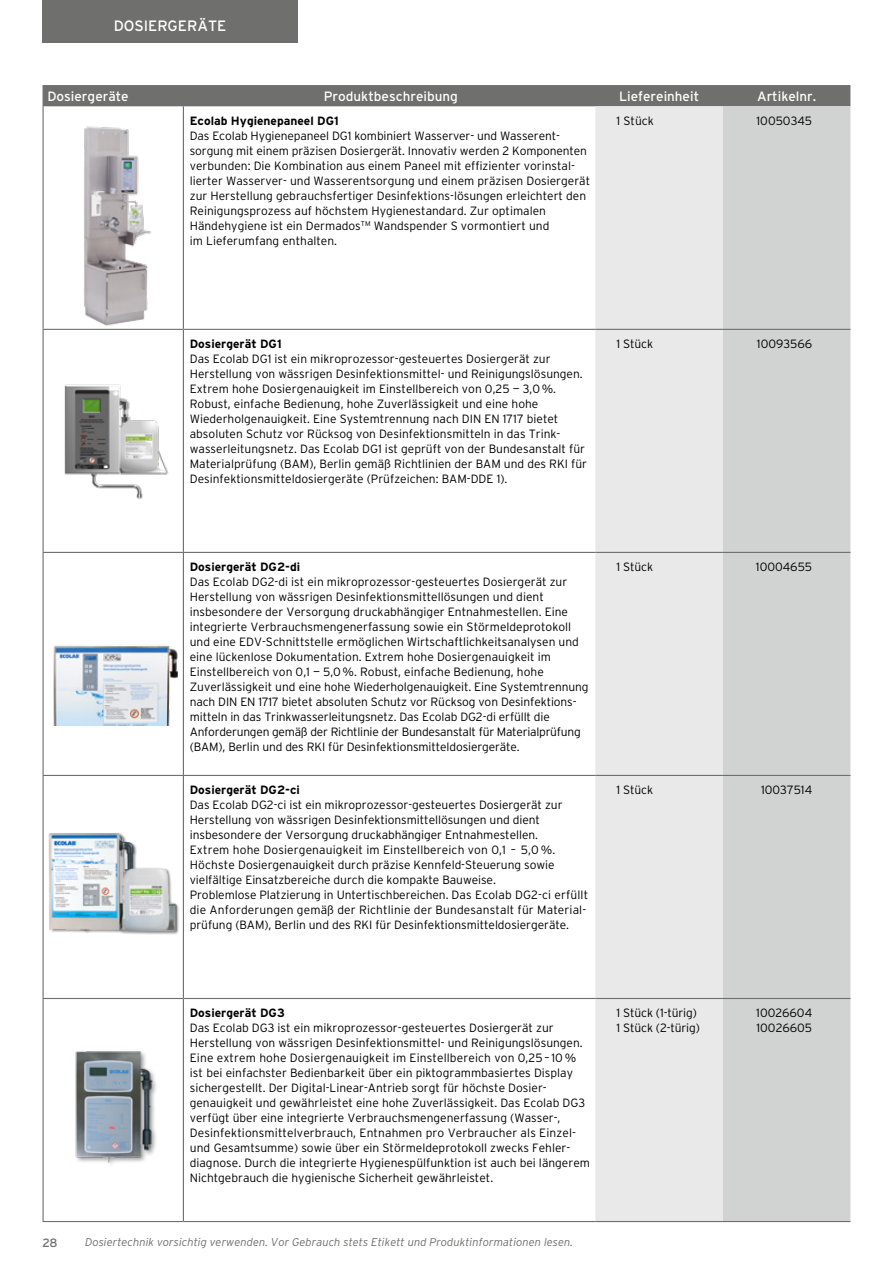
<style>
.page{position:relative;width:893px;height:1263px;background:#fff}
.page>*{position:absolute;margin:0;border:0;box-sizing:border-box;transform-origin:0 0}
.t1{font:15px "Interstate";color:#fff}
.Tabellenkopf{font:13.5px "Interstate";color:#fff}
.Produktbeschreibung{font:300 12px/15px "Interstate";color:#000}
.Produktname{font:700 12px "Interstate";color:#000}
.Lieferform{font:300 12px/15px "Interstate";letter-spacing:-.01em;color:#000}
.Artikelnummer{font:300 12px "Interstate";color:#000}
.t2{font:12px "Interstate";color:#6f6f6e}
.Fußnote{font:italic 300 11.25px "Interstate";color:#6f6f6e}
</style>
<div class="page">
<div style="left:595px;top:106px;width:128px;height:1115px;background:#e9e9e9"></div>
<div style="left:723px;top:106px;width:127px;height:1115px;background:#d1d2d2"></div>
<hr style="left:43px;top:330px;width:1px;height:222px;background:#6f6f6e">
<hr style="left:183px;top:330px;width:1px;height:222px;background:#6f6f6e">
<hr style="left:43px;top:552px;width:141px;height:1px;background:#6f6f6e">
<hr style="left:43px;top:553px;width:1px;height:222px;background:#6f6f6e">
<hr style="left:183px;top:553px;width:1px;height:222px;background:#6f6f6e">
<hr style="left:43px;top:775px;width:141px;height:1px;background:#6f6f6e">
<hr style="left:43px;top:776px;width:1px;height:222px;background:#6f6f6e">
<hr style="left:183px;top:776px;width:1px;height:222px;background:#6f6f6e">
<hr style="left:43px;top:999px;width:1px;height:222px;background:#6f6f6e">
<hr style="left:183px;top:999px;width:1px;height:222px;background:#6f6f6e">
<hr style="left:43px;top:329px;width:140px;height:1px;background:#6f6f6e">
<hr style="left:183px;top:329px;width:412px;height:1px;background:#6f6f6e">
<hr style="left:595px;top:329px;width:128px;height:1px;background:#6f6f6e">
<hr style="left:723px;top:329px;width:127px;height:1px;background:#6f6f6e">
<hr style="left:183px;top:106px;width:1px;height:223px;background:#6f6f6e">
<hr style="left:184px;top:552px;width:411px;height:1px;background:#6f6f6e">
<hr style="left:595px;top:552px;width:128px;height:1px;background:#6f6f6e">
<hr style="left:723px;top:552px;width:127px;height:1px;background:#6f6f6e">
<hr style="left:184px;top:775px;width:411px;height:1px;background:#6f6f6e">
<hr style="left:595px;top:775px;width:128px;height:1px;background:#6f6f6e">
<hr style="left:723px;top:775px;width:127px;height:1px;background:#6f6f6e">
<div style="left:43px;top:85px;width:807px;height:21px;background:#6f6f6e"></div>
<hr style="left:43px;top:106px;width:1px;height:223px;background:#6f6f6e">
<hr style="left:43px;top:1221px;width:140px;height:1px;background:#6f6f6e">
<hr style="left:183px;top:1221px;width:412px;height:1px;background:#6f6f6e">
<hr style="left:595px;top:1221px;width:128px;height:1px;background:#6f6f6e">
<hr style="left:723px;top:1221px;width:127px;height:1px;background:#6f6f6e">
<hr style="left:43px;top:998px;width:140px;height:1px;background:#6f6f6e">
<hr style="left:183px;top:998px;width:412px;height:1px;background:#6f6f6e">
<hr style="left:595px;top:998px;width:128px;height:1px;background:#6f6f6e">
<hr style="left:723px;top:998px;width:127px;height:1px;background:#6f6f6e">
<img style="left:44px;top:112px;width:151px;height:225px">
<img style="left:64px;top:384px;width:105px;height:115px">
<img style="left:53px;top:645px;width:125px;height:81px">
<img style="left:48px;top:833px;width:131px;height:102px">
<img style="left:75px;top:1051px;width:81px;height:113px">
<div style="left:43px;top:0;width:255px;height:43px;background:#6f6f6e"></div>
<p class="t1" style="left:114px;top:17px;width:114px">DOSIERGERÄTE</p>
<p class="Tabellenkopf" style="left:47px;top:89px;width:83px">Dosiergeräte</p>
<p class="Tabellenkopf" style="left:324px;top:89px;width:136px">Produktbeschreibung</p>
<p class="Tabellenkopf" style="left:619px;top:89px;width:82px">Liefereinheit</p>
<p class="Tabellenkopf" style="left:757px;top:89px;width:61px">Artikelnr.</p>
<p class="Produktname" style="left:190px;top:114px;width:150px">Ecolab Hygienepaneel DG1</p>
<p class="Produktbeschreibung" style="left:190px;top:128px;width:402px">Das Ecolab Hygienepaneel DG1 kombiniert Wasserver- und Wasserent&shy;sorgung mit einem präzisen Dosiergerät. Innovativ werden 2 Komponenten verbunden: Die Kombination aus einem Paneel mit effizienter vorinstal&shy;lierter Wasserver- und Wasserentsorgung und einem präzisen Dosiergerät zur Herstellung gebrauchsfertiger Desinfektions-lösungen erleichtert den Reinigungsprozess auf höchstem Hygienestandard. Zur optimalen Händehygiene ist ein Dermados<sup>TM</sup> Wandspender S vormontiert und<br>im Lieferumfang enthalten.</p>
<p class="Lieferform" style="left:617px;top:113px;width:39px">1 Stück</p>
<p class="Artikelnummer" style="left:756px;top:114px;width:57px">10050345</p>
<p class="Produktname" style="left:190px;top:337px;width:93px">Dosiergerät DG1</p>
<p class="Produktbeschreibung" style="left:190px;top:351px;width:399px">Das Ecolab DG1 ist ein mikroprozessor-gesteuertes Dosiergerät zur Herstellung von wässrigen Desinfektionsmittel- und Reinigungslösungen.<br>Extrem hohe Dosiergenauigkeit im Einstellbereich von 0,25 — 3,0%.<br>Robust, einfache Bedienung, hohe Zuverlässigkeit und eine hohe Wiederholgenauigkeit. Eine Systemtrennung nach DIN EN 1717 bietet absoluten Schutz vor Rücksog von Desinfektionsmitteln in das Trink&shy;wasserleitungsnetz. Das Ecolab DG1 ist geprüft von der Bundesanstalt für Materialprüfung (BAM), Berlin gemäß Richtlinien der BAM und des RKI für Desinfektionsmitteldosiergeräte (Prüfzeichen: BAM-DDE 1).</p>
<p class="Lieferform" style="left:617px;top:336px;width:38px">1 Stück</p>
<p class="Artikelnummer" style="left:757px;top:337px;width:57px">10093566</p>
<p class="Produktname" style="left:190px;top:560px;width:112px">Dosiergerät DG2-di</p>
<p class="Produktbeschreibung" style="left:190px;top:574px;width:400px">Das Ecolab DG2-di ist ein mikroprozessor-gesteuertes Dosiergerät zur Herstellung von wässrigen Desinfektionsmittellösungen und dient insbesondere der Versorgung druckabhängiger Entnahmestellen. Eine integrierte Verbrauchsmengenerfassung sowie ein Störmeldeprotokoll und eine EDV-Schnittstelle ermöglichen Wirtschaftlichkeitsanalysen und eine lückenlose Dokumentation. Extrem hohe Dosiergenauigkeit im Einstellbereich von 0,1 — 5,0%. Robust, einfache Bedienung, hohe Zuverlässigkeit und eine hohe Wiederholgenauigkeit. Eine Systemtrennung nach DIN EN 1717 bietet absoluten Schutz vor Rücksog von Desinfektions&shy;mitteln in das Trinkwasserleitungsnetz. Das Ecolab DG2-di erfüllt die Anforderungen gemäß der Richtlinie der Bundesanstalt für Materialprüfung (BAM), Berlin und des RKI für Desinfektionsmitteldosiergeräte.</p>
<p class="Produktname" style="left:190px;top:783px;width:112px">Dosiergerät DG2-ci</p>
<p class="Produktbeschreibung" style="left:190px;top:797px;width:374px">Das Ecolab DG2-ci ist ein mikroprozessor-gesteuertes Dosiergerät zur<br>Herstellung von wässrigen Desinfektionsmittellösungen und dient insbesondere der Versorgung druckabhängiger Entnahmestellen.</p>
<p class="Produktbeschreibung" style="left:190px;top:842px;width:367px;text-align:justify">Extrem hohe Dosiergenauigkeit im Einstellbereich von 0,1 – 5,0%.<br>Höchste Dosiergenauigkeit durch präzise Kennfeld-Steuerung sowie vielfältige Einsatzbereiche durch die kompakte Bauweise.</p>
<p class="Produktbeschreibung" style="left:190px;top:887px;width:400px">Problemlose Platzierung in Untertischbereichen. Das Ecolab DG2-ci erfüllt die Anforderungen gemäß der Richtlinie der Bundesanstalt für Material&shy;prüfung (BAM), Berlin und des RKI für Desinfektionsmitteldosiergeräte.</p>
<p class="Lieferform" style="left:617px;top:559px;width:38px">1 Stück</p>
<p class="Artikelnummer" style="left:756px;top:560px;width:58px">10004655</p>
<p class="Lieferform" style="left:617px;top:782px;width:38px">1 Stück</p>
<p class="Artikelnummer" style="left:761px;top:783px;width:53px">10037514</p>
<p class="Produktname" style="left:190px;top:1006px;width:96px">Dosiergerät DG3</p>
<p class="Produktbeschreibung" style="left:190px;top:1020px;width:402px">Das Ecolab DG3 ist ein mikroprozessor-gesteuertes Dosiergerät zur Herstellung von wässrigen Desinfektionsmittel- und Reinigungslösungen.<br>Eine extrem hohe Dosiergenauigkeit im Einstellbereich von 0,25– 10% ist bei einfachster Bedienbarkeit über ein piktogrammbasiertes Display sichergestellt. Der Digital-Linear-Antrieb sorgt für höchste Dosier&shy;genauigkeit und gewährleistet eine hohe Zuverlässigkeit. Das Ecolab DG3 verfügt über eine integrierte Verbrauchsmengenerfassung (Wasser-, Desinfektionsmittelverbrauch, Entnahmen pro Verbraucher als Einzel&shy;und Gesamtsumme) sowie über ein Störmeldeprotokoll zwecks Fehler&shy;diagnose. Durch die integrierte Hygienespülfunktion ist auch bei längerem Nichtgebrauch die hygienische Sicherheit gewährleistet.</p>
<p class="t2" style="left:43px;top:1235px;width:17px">28</p>
<p class="Fußnote" style="left:85px;top:1236px;width:490px">Dosiertechnik vorsichtig verwenden. Vor Gebrauch stets Etikett und Produktinformationen lesen.</p>
<p class="Lieferform" style="left:617px;top:1005px;width:85px">1 Stück (1-türig)<br>1 Stück (2-türig)</p>
<p class="Artikelnummer" style="left:756px;top:1006px;width:57px">10026604</p>
<p class="Artikelnummer" style="left:756px;top:1021px;width:57px">10026605</p>
</div>
